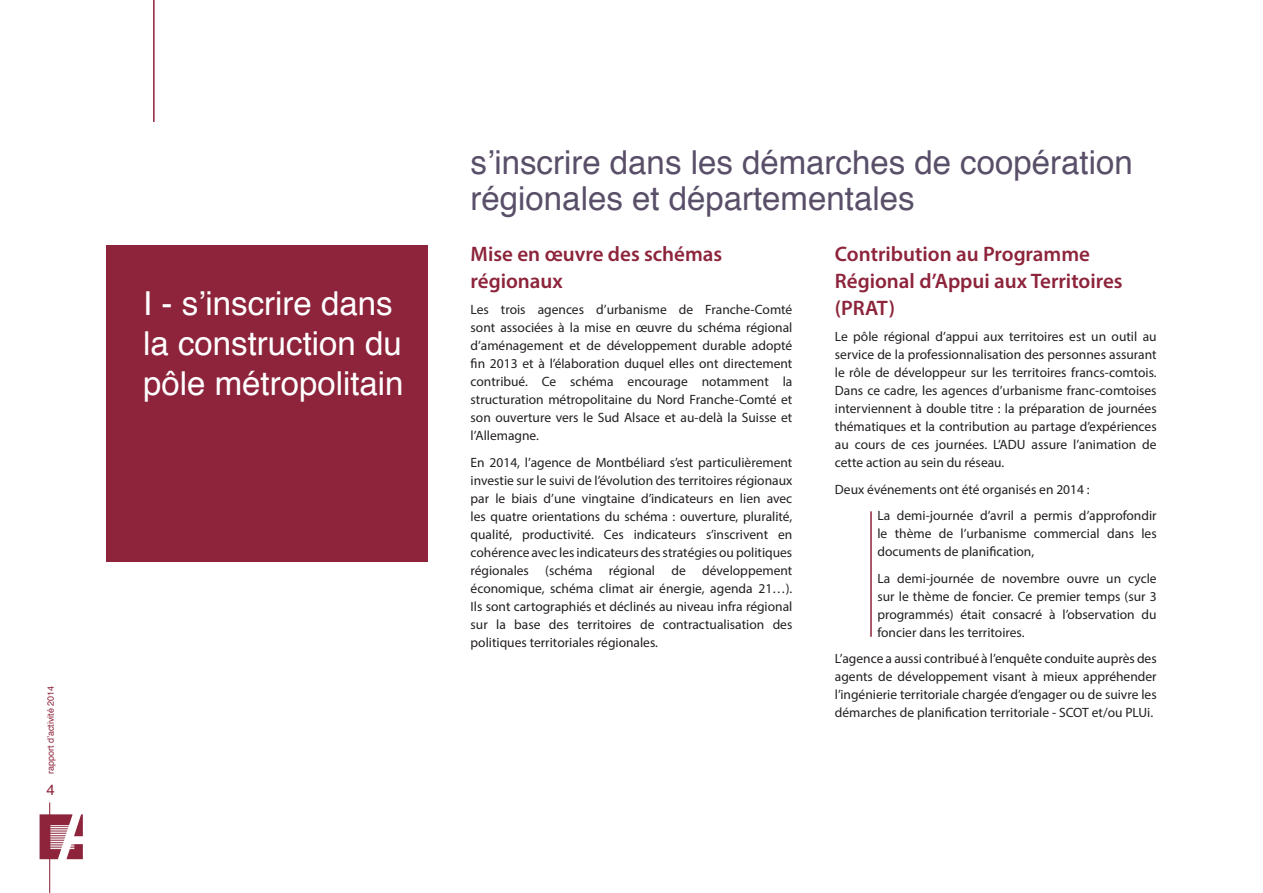
<style>
.page{position:relative;width:1263px;height:893px;background:#fff}
.page>*{position:absolute;margin:0;border:0;box-sizing:border-box;transform-origin:0 0}
.Style_de_titre{font:33px/36px "Helvetica";color:#594f69}
.Titre_Partie{font:33px/39.6px "Helvetica";color:#fff}
.petit_titre{font:600 21px/27px "Myriad Pro";color:#8d243b}
.t1{font:15px "Helvetica";color:#8d243b}
.Texte{font:13.5px/18px "Myriad Pro";color:#231f20;text-align:justify}
.t2{font:9px "Helvetica";color:#8d243b}
</style>
<div class="page">
<svg style="left:40px;top:814px;width:43px;height:45px"></svg>
<hr style="left:49px;top:802px;width:1px;height:91px;background:#8d243b">
<hr style="left:153px;top:0;width:2px;height:122px;background:#8d243b">
<div style="left:106px;top:246px;width:322px;height:316px;background:#8d243b"></div>
<hr style="left:870px;top:511px;width:2px;height:126px;background:#8d243b">
<p class="t2" style="left:44px;top:774px;width:90px;rotate:-90deg">rapport d’activité 2014</p>
<p class="t1" style="left:46px;top:778px;width:10px">4</p>
<p class="Titre_Partie" style="left:143px;top:285px;width:260px">I - s’inscrire dans la construction du</p>
<p class="Titre_Partie" style="left:143px;top:364px;width:262px">pôle métropolitain</p>
<p class="Style_de_titre" style="left:471px;top:145px;width:664px">s’inscrire dans les démarches de coopération régionales et départementales</p>
<p class="petit_titre" style="left:471px;top:239px;width:253px">Mise en œuvre des schémas régionaux</p>
<p class="Texte" style="left:471px;top:300px;width:323px">Les trois agences d’urbanisme de Franche-Comté sont associées à la mise en œuvre du schéma régional d’aménagement et de développement durable adopté fin 2013 et à l’élaboration duquel elles ont directement contribué. Ce schéma encourage notamment la structuration métropolitaine du Nord Franche-Comté et son ouverture vers le Sud Alsace et au-delà la Suisse et l’Allemagne.</p>
<p class="Texte" style="left:471px;top:453px;width:323px">En 2014, l’agence de Montbéliard s’est particulièrement investie sur le suivi de l’évolution des territoires régionaux par le biais d’une vingtaine d’indicateurs en lien avec les quatre orientations du schéma : ouverture, pluralité, qualité, productivité. Ces indicateurs s’inscrivent en cohérence avec les indicateurs des stratégies ou politiques régionales (schéma régional de développement économique, schéma climat air énergie, agenda 21…).<br>Ils sont cartographiés et déclinés au niveau infra régional sur la base des territoires de contractualisation des politiques territoriales régionales.</p>
<p class="petit_titre" style="left:835px;top:239px;width:289px">Contribution au Programme<br>Régional d’Appui aux Territoires (PRAT)</p>
<p class="Texte" style="left:835px;top:327px;width:323px">Le pôle régional d’appui aux territoires est un outil au service de la professionnalisation des personnes assurant le rôle de développeur sur les territoires francs-comtois.<br>Dans ce cadre, les agences d’urbanisme franc-comtoises interviennent à double titre : la préparation de journées thématiques et la contribution au partage d’expériences au cours de ces journées. L’ADU assure l’animation de cette action au sein du réseau.</p>
<p class="Texte" style="left:835px;top:480px;width:256px">Deux événements ont été organisés en 2014 :</p>
<p class="Texte" style="left:877px;top:506px;width:281px">La demi-journée d’avril a permis d’approfondir le thème de l’urbanisme commercial dans les documents de planification,</p>
<p class="Texte" style="left:877px;top:569px;width:281px">La demi-journée de novembre ouvre un cycle sur le thème de foncier. Ce premier temps (sur 3 programmés) était consacré à l’observation du foncier dans les territoires.</p>
<p class="Texte" style="left:835px;top:649px;width:323px">L’agence a aussi contribué à l’enquête conduite auprès des agents de développement visant à mieux appréhender l’ingénierie territoriale chargée d’engager ou de suivre les démarches de planification territoriale - SCOT et/ou PLUi.</p>
</div>
